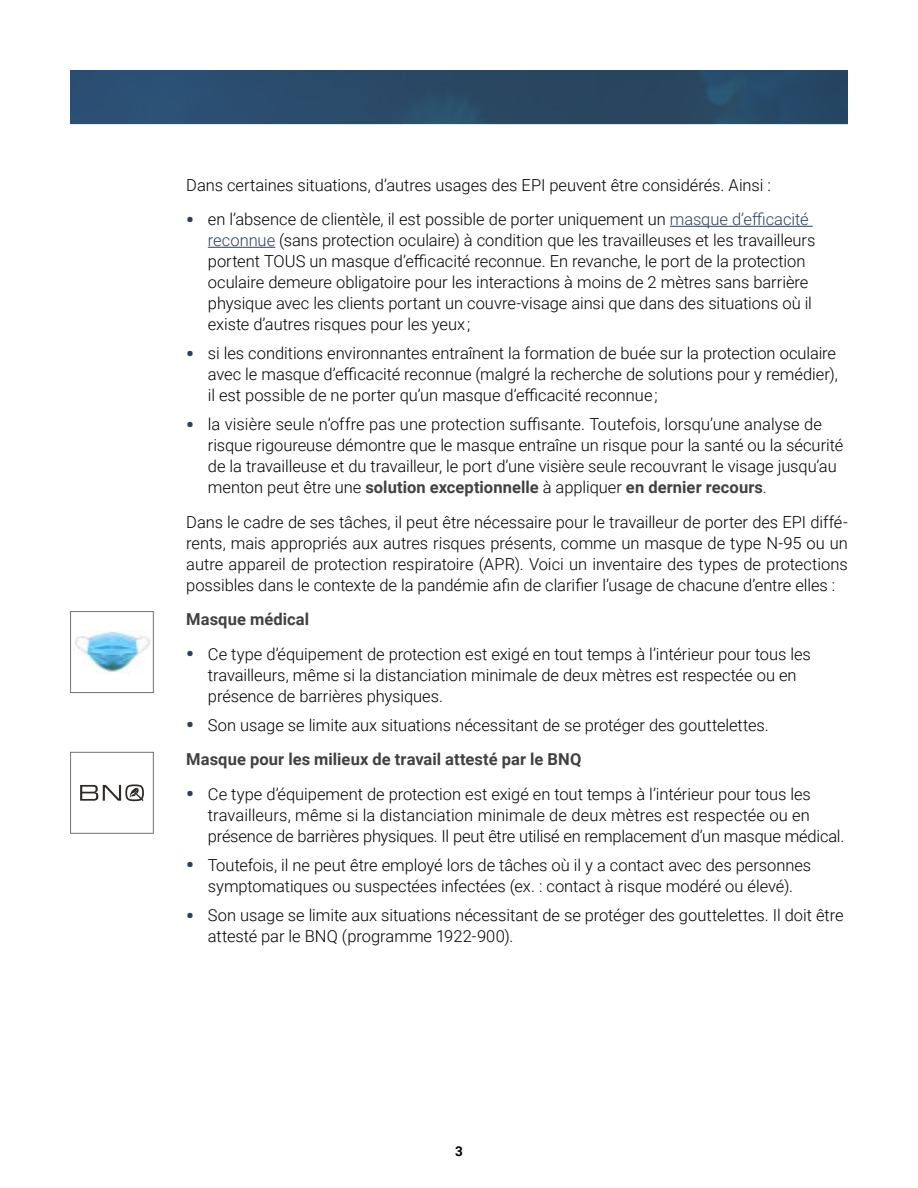
<style>
.page{position:relative;width:918px;height:1188px;background:#fff}
.page>*{position:absolute;margin:0;border:0;box-sizing:border-box;transform-origin:0 0}
.Texte_courant__P{font:300 16.5px/21px "Roboto";letter-spacing:-.005em;color:#000}
.Sous-titre__H4{font:700 16.5px "Roboto";letter-spacing:.005em;color:#414141}
.t1{font:700 13.5px "Roboto";color:#000}
.s1{font-weight:900;font-size:21px;color:#2b425e}
.s2{color:#2b425e}
.s3{font-weight:700;color:#414141}
</style>
<div class="page">
<img style="left:70px;top:70px;width:778px;height:54px">
<hr style="left:670px;top:226px;width:143px;height:1px;background:#2b425e">
<hr style="left:208px;top:247px;width:67px;height:1px;background:#2b425e">
<div style="left:70px;top:611px;width:84px;height:82px;border:1px solid #707375"></div>
<img style="left:75px;top:631px;width:76px;height:42px">
<div style="left:70px;top:752px;width:84px;height:82px;border:1px solid #707375"></div>
<svg style="left:80px;top:784px;width:64px;height:17px"></svg>
<p class="Texte_courant__P" style="left:186px;top:174px;width:586px">Dans certaines situations, d’autres usages des EPI peuvent être considérés. Ainsi :</p>
<p class="Texte_courant__P" style="left:208px;top:208px;width:609px;text-indent:-22px"><span class="s1">•</span> en l’absence de clientèle, il est possible de porter uniquement un <span class="s2">masque d’efficacité reconnue</span> (sans protection oculaire) à condition que les travailleuses et les travailleurs portent TOUS un masque d’efficacité reconnue. En revanche, le port de la protection oculaire demeure obligatoire pour les interactions à moins de 2 mètres sans barrière physique avec les clients portant un couvre-visage ainsi que dans des situations où il existe d’autres risques pour les yeux ;</p>
<p class="Texte_courant__P" style="left:208px;top:342px;width:632px;text-align:justify;text-indent:-22px"><span class="s1">•</span> si les conditions environnantes entraînent la formation de buée sur la protection oculaire avec le masque d’efficacité reconnue (malgré la recherche de solutions pour y remédier), il est possible de ne porter qu’un masque d’efficacité reconnue ;</p>
<p class="Texte_courant__P" style="left:208px;top:413px;width:637px;text-indent:-22px"><span class="s1">•</span> la visière seule n’offre pas une protection suffisante. Toutefois, lorsqu’une analyse de risque rigoureuse démontre que le masque entraîne un risque pour la santé ou la sécurité de la travailleuse et du travailleur, le port d’une visière seule recouvrant le visage jusqu’au menton peut être une <span class="s3">solution exceptionnelle</span> à appliquer <span class="s3">en dernier recours</span>.</p>
<p class="Texte_courant__P" style="left:186px;top:511px;width:663px;text-align:justify">Dans le cadre de ses tâches, il peut être nécessaire pour le travailleur de porter des EPI diffé&shy;rents, mais appropriés aux autres risques présents, comme un masque de type N-95 ou un autre appareil de protection respiratoire (APR). Voici un inventaire des types de protections possibles dans le contexte de la pandémie afin de clarifier l’usage de chacune d’entre elles :</p>
<h4 class="Sous-titre__H4" style="left:186px;top:608px;width:124px">Masque médical</h4>
<p class="Texte_courant__P" style="left:208px;top:643px;width:605px;text-indent:-22px"><span class="s1">•</span> Ce type d’équipement de protection est exigé en tout temps à l’intérieur pour tous les travailleurs, même si la distanciation minimale de deux mètres est respectée ou en présence de barrières physiques.</p>
<p class="Texte_courant__P" style="left:186px;top:714px;width:584px"><span class="s1">•</span> Son usage se limite aux situations nécessitant de se protéger des gouttelettes.</p>
<h4 class="Sous-titre__H4" style="left:186px;top:748px;width:397px">Masque pour les milieux de travail attesté par le BNQ</h4>
<p class="Texte_courant__P" style="left:208px;top:783px;width:638px;text-indent:-22px"><span class="s1">•</span> Ce type d’équipement de protection est exigé en tout temps à l’intérieur pour tous les travailleurs, même si la distanciation minimale de deux mètres est respectée ou en présence de barrières physiques. Il peut être utilisé en remplacement d’un masque médical.</p>
<p class="Texte_courant__P" style="left:186px;top:854px;width:627px;text-align:center"><span class="s1">•</span> Toutefois, il ne peut être employé lors de tâches où il y a contact avec des personnes symptomatiques ou suspectées infectées (ex. : contact à risque modéré ou élevé).</p>
<p class="Texte_courant__P" style="left:208px;top:904px;width:637px;text-indent:-22px"><span class="s1">•</span> Son usage se limite aux situations nécessitant de se protéger des gouttelettes. Il doit être attesté par le BNQ (programme 1922-900).</p>
<p class="t1" style="left:455px;top:1141px;width:9px">3</p>
</div>
